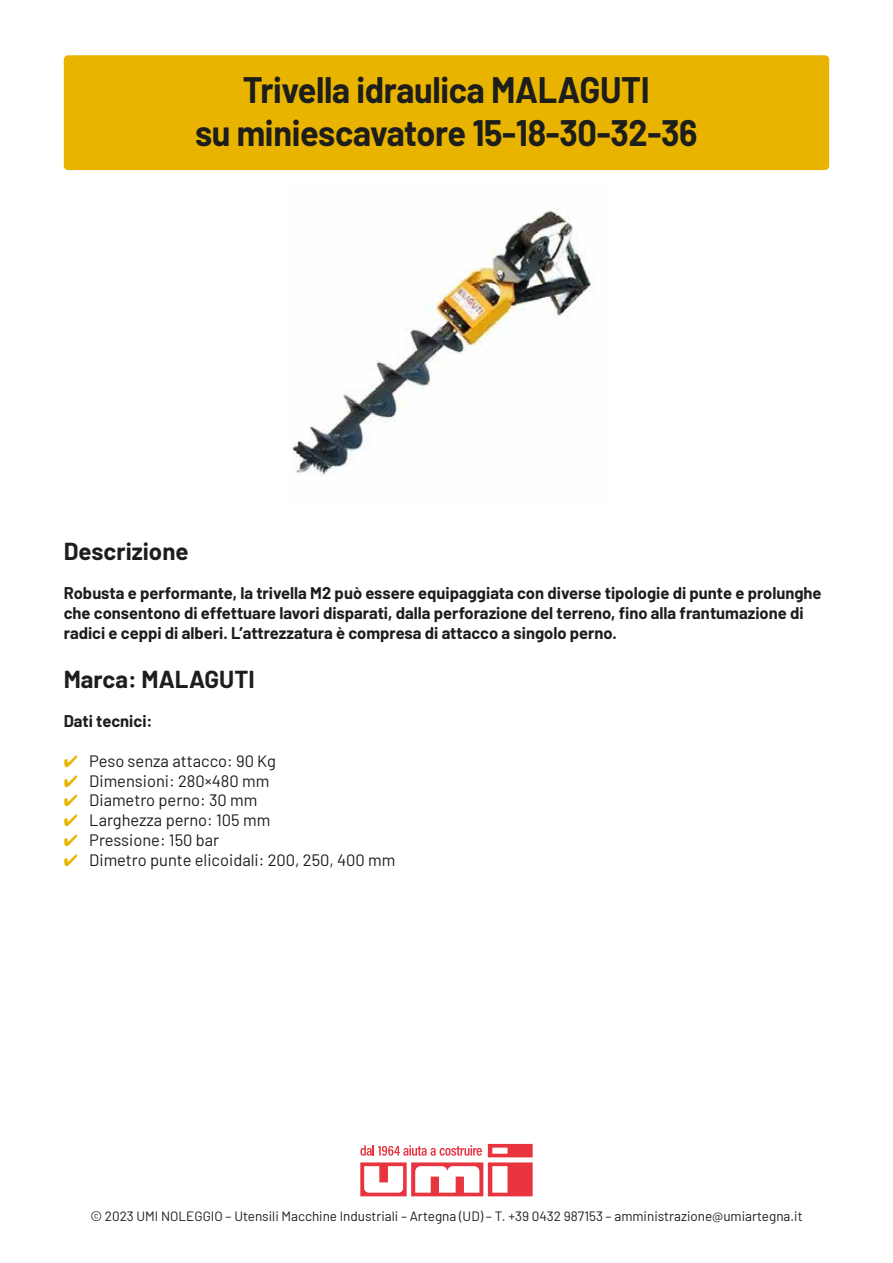
<style>
.page{position:relative;width:893px;height:1263px;background:#fff}
.page>*{position:absolute;margin:0;border:0;box-sizing:border-box;transform-origin:0 0}
.t1{font:700 36px/43.2px "Barlow";letter-spacing:-.01em;color:#1d1d1b;text-align:center;scale:.95 1}
.t2{font:700 24px "Barlow";color:#1d1d1b}
.t3{font:700 16.5px/19.8px "Barlow";color:#1d1d1b}
.t4{font:16.5px "Barlow";color:#1d1d1b}
.t5{font:13.5px "Barlow";color:#1d1d1b}
.s1{color:#e9b400}
</style>
<div class="page">
<img style="left:292px;top:208px;width:303px;height:268px">
<svg style="left:360px;top:1144px;width:173px;height:52px"></svg>
<div style="left:64px;top:55px;width:765px;height:115px;background:#e9b400;border-radius:4px"></div>
<h1 class="t1" style="left:195px;top:66px;width:530px">Trivella idraulica MALAGUTI<br>su miniescavatore 15-18-30-32-36</h1>
<h2 class="t2" style="left:64px;top:533px;width:126px">Descrizione</h2>
<p class="t3" style="left:64px;top:582px;width:759px">Robusta e performante, la trivella M2 può essere equipaggiata con diverse tipologie di punte e prolunghe che consentono di effettuare lavori disparati, dalla perforazione del terreno, fino alla frantumazione di radici e ceppi di alberi. L’attrezzatura è compresa di attacco a singolo perno.</p>
<h2 class="t2" style="left:64px;top:661px;width:192px">Marca: MALAGUTI</h2>
<p class="t3" style="left:64px;top:710px;width:90px">Dati tecnici:</p>
<p class="t4" style="left:64px;top:749px;width:214px"><span class="s1">✔</span> Peso senza attacco: 90 Kg</p>
<p class="t4" style="left:64px;top:769px;width:207px"><span class="s1">✔</span> Dimensioni: 280×480 mm</p>
<p class="t4" style="left:64px;top:788px;width:195px"><span class="s1">✔</span> Diametro perno: 30 mm</p>
<p class="t4" style="left:64px;top:808px;width:208px"><span class="s1">✔</span> Larghezza perno: 105 mm</p>
<p class="t4" style="left:64px;top:828px;width:157px"><span class="s1">✔</span> Pressione: 150 bar</p>
<p class="t4" style="left:64px;top:848px;width:333px"><span class="s1">✔</span> Dimetro punte elicoidali: 200, 250, 400 mm</p>
<p class="t5" style="left:90px;top:1206px;width:714px">© 2023 UMI NOLEGGIO – Utensili Macchine Industriali – Artegna (UD) – T. +39 0432 987153 – amministrazione@umiartegna.it</p>
</div>
